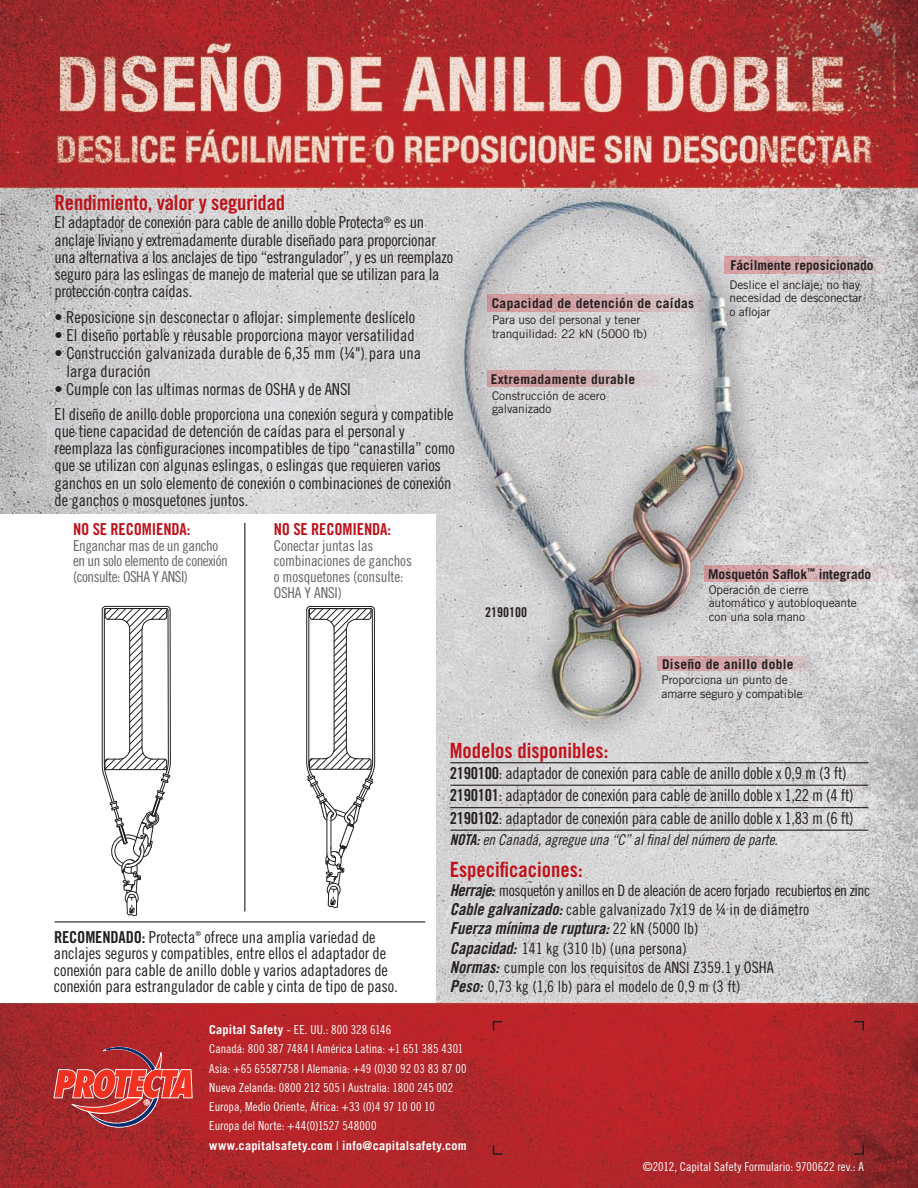
<style>
.page{position:relative;width:918px;height:1188px;background:#fff}
.page>*{position:absolute;margin:0;border:0;box-sizing:border-box;transform-origin:0 0}
.t1{font:21px "Trade Gothic LT Std Bd Cn 20";color:#c01119}
.t2{font:16.5px/17.2px "Trade Gothic LT Std Cn 18";letter-spacing:-.01em;color:#231f20}
.t3{font:16.5px "Trade Gothic LT Std Bd Cn 20 Obl";color:#231f20}
.t4{font:16.5px "Trade Gothic LT Std Bd Cn 20";letter-spacing:-.01em;color:#c01119}
.t5{font:16.5px "Trade Gothic LT Std Bd Cn 20";letter-spacing:-.01em;color:#231f20}
.t6{font:15.75px "Trade Gothic LT Std Cn 18";color:#231f20}
.t7{font:15.75px "Trade Gothic LT Std Cn 18";letter-spacing:-.03em;color:#231f20}
.t8{font:15px/15.8px "Trade Gothic LT Std Cn 18";letter-spacing:-.01em;color:#636366}
.t9{font:15px/15.8px "Trade Gothic LT Std Cn 18";letter-spacing:-.03em;color:#636366}
.t10{font:15px "Trade Gothic LT Std Cn 18 Obl";letter-spacing:-.01em;color:#231f20}
.t11{font:700 13.5px "Trade Gothic LT Std";letter-spacing:.025em;color:#231f20}
.t12{font:700 13.5px "Trade Gothic LT Std";color:#231f20}
.t13{font:13.5px "Trade Gothic LT Std Bd Cn 20";color:#231f20}
.t14{font:12.3px "Trade Gothic LT Std Cn 18";letter-spacing:.005em;color:#fff}
.t15{font:700 12.3px "Trade Gothic LT Std";letter-spacing:.025em;color:#fff}
.t16{font:12px/13.5px "Trade Gothic LT Std";letter-spacing:-.01em;color:#231f20}
.t17{font:7.05px "Trade Gothic LT Std Cn 18";color:#231f20}
.s1{font-family:"Trade Gothic LT Std Cn 18"}
.s2{font-family:"Trade Gothic LT Std Bd Cn 20"}
.s3{font-family:"Trade Gothic LT Std Bd Cn 20 Obl"}
.s4{font-family:"Trade Gothic LT Std Bd Cn 20 Obl";font-size:16.5px}
.s5{font-family:"Trade Gothic LT Std Cn 18";font-size:15.75px}
.s6{font-family:"Trade Gothic LT Std";font-weight:700}
.s7{font-family:"Trade Gothic LT Std Cn 18";font-weight:400}
</style>
<div class="page">
<img style="left:0;top:0;width:918px;height:1188px">
<svg style="left:53px;top:1047px;width:140px;height:81px;background:#bf3f3f"></svg>
<svg style="left:492px;top:1020px;width:12px;height:12px"></svg>
<svg style="left:853px;top:1143px;width:12px;height:13px"></svg>
<svg style="left:492px;top:1144px;width:12px;height:12px"></svg>
<svg style="left:853px;top:1020px;width:12px;height:12px"></svg>
<img style="left:487px;top:295px;width:217px;height:16px">
<img style="left:487px;top:371px;width:172px;height:16px">
<img style="left:724px;top:257px;width:172px;height:16px">
<img style="left:657px;top:657px;width:153px;height:14px">
<img style="left:705px;top:565px;width:213px;height:16px">
<hr style="left:450px;top:762px;width:418px;height:1px;background:#231f20">
<hr style="left:450px;top:830px;width:418px;height:1px;background:#231f20">
<hr style="left:450px;top:807px;width:418px;height:1px;background:#231f20">
<hr style="left:450px;top:785px;width:418px;height:1px;background:#231f20">
<div style="left:0;top:514px;width:435px;height:488px;background:#fff"></div>
<svg style="left:102px;top:606px;width:69px;height:310px"></svg>
<svg style="left:306px;top:606px;width:69px;height:302px"></svg>
<hr style="left:55px;top:921px;width:370px;height:2px;background:#231f20">
<hr style="left:244px;top:523px;width:1px;height:388px;background:#231f20">
<p class="t1" style="left:55px;top:190px;width:232px">Rendimiento, valor y seguridad</p>
<p class="t2" style="left:55px;top:214px;width:400px">El adaptador de conexión para cable de anillo doble Protecta<sup>®</sup> es un anclaje liviano y extremadamente durable diseñado para proporcionar una alternativa a los anclajes de tipo “estrangulador”, y es un reemplazo seguro para las eslingas de manejo de material que se utilizan para la protección contra caídas.</p>
<p class="t2" style="left:55px;top:308px;width:362px">• Reposicione sin desconectar o aflojar: simplemente deslícelo</p>
<p class="t2" style="left:55px;top:326px;width:362px">• El diseño portable y reusable proporciona mayor versatilidad</p>
<p class="t2" style="left:55px;top:344px;width:368px">• Construcción galvanizada durable de 6,35 mm (¼") para una</p>
<p class="t2" style="left:67px;top:362px;width:86px">larga duración</p>
<p class="t2" style="left:55px;top:380px;width:298px">• Cumple con las ultimas normas de OSHA y de ANSI</p>
<p class="t2" style="left:55px;top:405px;width:402px">El diseño de anillo doble proporciona una conexión segura y compatible que tiene capacidad de detención de caídas para el personal y reemplaza las configuraciones incompatibles de tipo “canastilla” como que se utilizan con algunas eslingas, o eslingas que requieren varios ganchos en un solo elemento de conexión o combinaciones de conexión de ganchos o mosquetones juntos.</p>
<p class="t4" style="left:73px;top:519px;width:119px">NO SE RECOMIENDA:</p>
<p class="t9" style="left:73px;top:537px;width:156px">Enganchar mas de un gancho en un solo elemento de conexión (consulte: OSHA Y ANSI)</p>
<p class="t4" style="left:274px;top:519px;width:119px">NO SE RECOMIENDA:</p>
<p class="t8" style="left:274px;top:537px;width:140px">Conectar juntas las combinaciones de ganchos o mosquetones (consulte:<br>OSHA Y ANSI)</p>
<p class="t11" style="left:492px;top:295px;width:204px">Capacidad de detención de caídas</p>
<p class="t16" style="left:492px;top:313px;width:156px">Para uso del personal y tener tranquilidad: 22 kN (5000 lb)</p>
<p class="t11" style="left:491px;top:371px;width:146px">Extremadamente durable</p>
<p class="t16" style="left:492px;top:389px;width:115px">Construcción de acero galvanizado</p>
<p class="t12" style="left:730px;top:257px;width:145px">Fácilmente reposicionado</p>
<p class="t16" style="left:730px;top:278px;width:134px">Deslice el anclaje; no hay necesidad de desconectar o aflojar</p>
<p class="t13" style="left:485px;top:604px;width:43px">2190100</p>
<p class="t12" style="left:708px;top:565px;width:165px">Mosquetón Saflok<sup>™</sup> integrado</p>
<p class="t16" style="left:709px;top:583px;width:150px">Operación de cierre automático y autobloqueante con una sola mano</p>
<p class="t11" style="left:662px;top:656px;width:133px">Diseño de anillo doble</p>
<p class="t16" style="left:662px;top:673px;width:143px">Proporciona un punto de amarre seguro y compatible</p>
<p class="t2" style="left:54px;top:929px;width:345px;line-height:16.5px;text-indent:150px">ofrece una amplia variedad de anclajes seguros y compatibles, entre ellos el adaptador de conexión para cable de anillo doble y varios adaptadores de conexión para estrangulador de cable y cinta de tipo de paso.</p>
<p class="t5" style="left:54px;top:927px;width:143px">RECOMENDADO: <span class="s1">Protecta</span></p>
<p class="t17" style="left:195px;top:929px;width:7px">®</p>
<p class="t1" style="left:450px;top:737px;width:160px">Modelos disponibles:</p>
<p class="t2" style="left:450px;top:764px;width:399px"><span class="s2">2190100</span>: adaptador de conexión para cable de anillo doble x 0,9 m (3 ft)</p>
<p class="t2" style="left:450px;top:787px;width:406px"><span class="s2">2190101</span>: adaptador de conexión para cable de anillo doble x 1,22 m (4 ft)</p>
<p class="t2" style="left:450px;top:809px;width:406px"><span class="s2">2190102</span>: adaptador de conexión para cable de anillo doble x 1,83 m (6 ft)</p>
<p class="t10" style="left:450px;top:831px;width:330px"><span class="s3">NOTA:</span> en Canadá, agregue una “C” al final del número de parte.</p>
<p class="t1" style="left:450px;top:856px;width:134px">Especificaciones:</p>
<p class="t7" style="left:450px;top:881px;width:422px"><span class="s4">Herraje:</span> mosquetón y anillos en D de aleación de acero forjado recubiertos en zinc</p>
<p class="t6" style="left:450px;top:900px;width:361px"><span class="s4">Cable galvanizado:</span> cable galvanizado 7x19 de ¼ in de diámetro</p>
<p class="t3" style="left:450px;top:919px;width:250px">Fuerza mínima de ruptura: <span class="s5">22 kN (5000 lb)</span></p>
<p class="t6" style="left:450px;top:939px;width:239px"><span class="s4">Capacidad:</span> 141 kg (310 lb) (una persona)</p>
<p class="t6" style="left:450px;top:958px;width:325px"><span class="s4">Normas:</span> cumple con los requisitos de ANSI Z359.1 y OSHA</p>
<p class="t6" style="left:450px;top:977px;width:292px"><span class="s4">Peso:</span> 0,73 kg (1,6 lb) para el modelo de 0,9 m (3 ft)</p>
<p class="t14" style="left:209px;top:1022px;width:184px"><span class="s6">Capital Safety</span> - EE. UU.: 800 328 6146</p>
<p class="t14" style="left:209px;top:1042px;width:256px">Canadá: 800 387 7484 I América Latina: +1 651 385 4301</p>
<p class="t14" style="left:209px;top:1061px;width:259px">Asia: +65 65587758 I Alemania: +49 (0)30 92 03 83 87 00</p>
<p class="t14" style="left:209px;top:1080px;width:246px">Nueva Zelanda: 0800 212 505 I Australia: 1800 245 002</p>
<p class="t14" style="left:209px;top:1099px;width:227px">Europa, Medio Oriente, África: +33 (0)4 97 10 00 10</p>
<p class="t14" style="left:209px;top:1119px;width:169px">Europa del Norte: +44(0)1527 548000</p>
<p class="t15" style="left:209px;top:1138px;width:259px">www.capitalsafety.com <span class="s7">I</span> info@capitalsafety.com</p>
<p class="t14" style="left:643px;top:1160px;width:223px">©2012, Capital Safety Formulario: 9700622 rev.: A</p>
</div>
